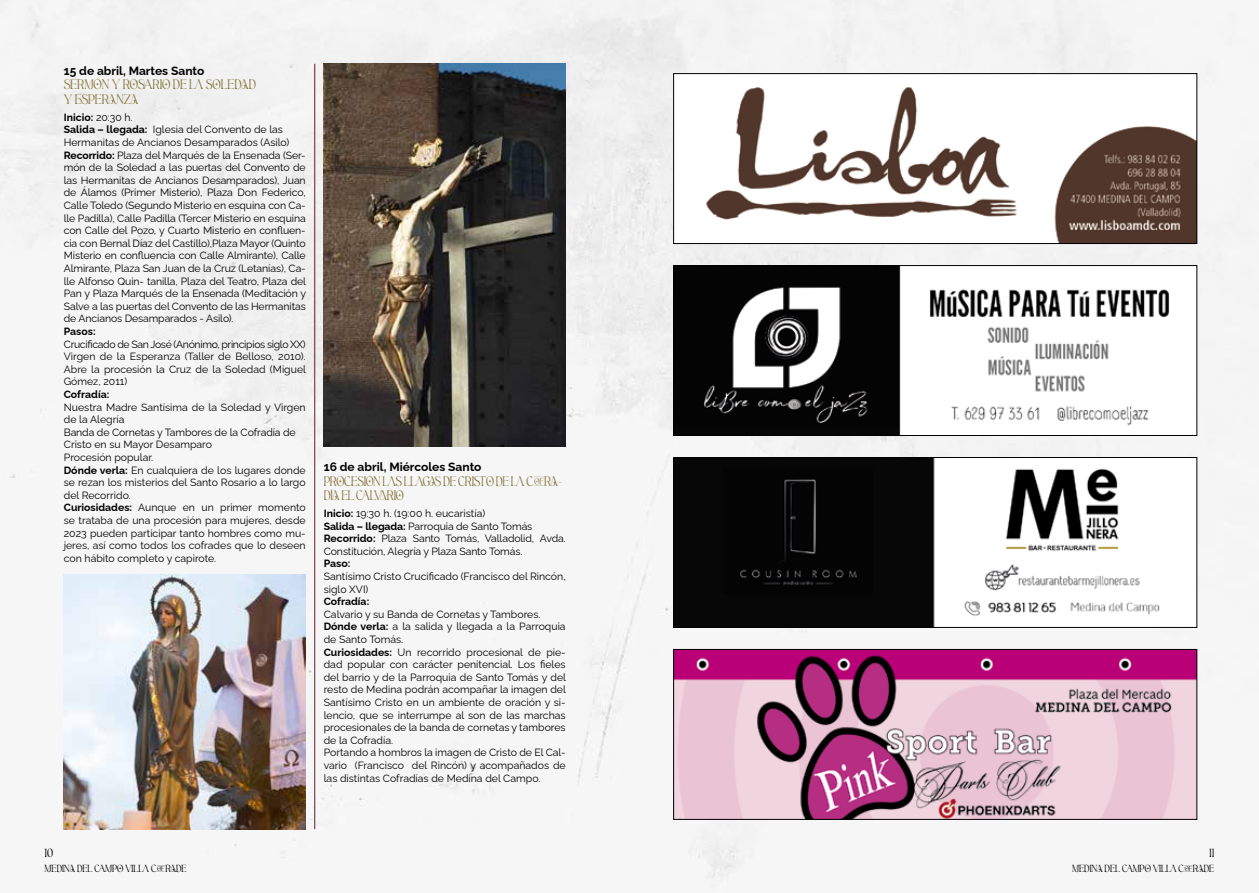
<style>
.page{position:relative;width:1259px;height:893px;background:#fff}
.page>*{position:absolute;margin:0;border:0;box-sizing:border-box;transform-origin:0 0}
.t1{font:12px/14.4px "Aesthetic";letter-spacing:-.02em;color:#86763d;scale:.96 1}
.t2{font:700 12px "Raleway";color:#000}
.t3{font:12px/14.4px "Aesthetic";color:#86763d}
.t4{font:10.5px/12.6px "Raleway";color:#000}
.t5{font:700 10.5px "Raleway";color:#000}
.t6{font:10.5px "Aesthetic";color:#000}
.t7{font:9px "Aesthetic";color:#000}
.s1{font-weight:700}
</style>
<div class="page">
<div style="left:0;top:0;width:1259px;height:889px;background:#f6f6f6"></div>
<img style="left:64px;top:574px;width:242px;height:255px">
<img style="left:324px;top:64px;width:242px;height:382px">
<hr style="left:314px;top:64px;width:1px;height:765px;background:#631e25">
<img style="left:675px;top:75px;width:520px;height:167px">
<div style="left:673px;top:73px;width:524px;height:171px;border:1px solid #000"></div>
<img style="left:675px;top:267px;width:520px;height:167px">
<div style="left:673px;top:265px;width:524px;height:171px;border:1px solid #000"></div>
<img style="left:675px;top:459px;width:520px;height:167px">
<div style="left:673px;top:457px;width:524px;height:171px;border:1px solid #000"></div>
<img style="left:675px;top:651px;width:520px;height:167px">
<div style="left:673px;top:649px;width:524px;height:171px;border:1px solid #000"></div>
<p class="t2" style="left:64px;top:61px;width:142px">15 de abril, Martes Santo</p>
<p class="t3" style="left:64px;top:78px;width:194px">SERMÓN Y ROSARIO DE LA SOLEDAD<br>Y ESPERANZA</p>
<p class="t4" style="left:64px;top:110px;width:244px"><span class="s1">Inicio:</span> 20:30 h.<br><span class="s1">Salida – llegada:</span> Iglesia del Convento de las Hermanitas de Ancianos Desamparados (Asilo)<br><span class="s1">Recorrido:</span> Plaza del Marqués de la Ensenada (Ser&shy;món de la Soledad a las puertas del Convento de las Hermanitas de Ancianos Desamparados), Juan de Álamos (Primer Misterio), Plaza Don Federico, Calle Toledo (Segundo Misterio en esquina con Ca&shy;lle Padilla), Calle Padilla (Tercer Misterio en esquina con Calle del Pozo, y Cuarto Misterio en confluen&shy;cia con Bernal Díaz del Castillo),Plaza Mayor (Quinto Misterio en confluencia con Calle Almirante), Calle Almirante, Plaza San Juan de la Cruz (Letanías), Ca&shy;lle Alfonso Quin- tanilla, Plaza del Teatro, Plaza del Pan y Plaza Marqués de la Ensenada (Meditación y Salve a las puertas del Convento de las Hermanitas de Ancianos Desamparados - Asilo).</p>
<p class="t5" style="left:64px;top:323px;width:33px">Pasos:</p>
<p class="t4" style="left:64px;top:336px;width:244px;text-align:justify">Crucificado de San José (Anónimo, principios siglo XX)<br>Virgen de la Esperanza (Taller de Belloso, 2010).<br>Abre la procesión la Cruz de la Soledad (Miguel Gómez, 2011)</p>
<p class="t5" style="left:64px;top:386px;width:47px">Cofradía:</p>
<p class="t4" style="left:64px;top:399px;width:243px">Nuestra Madre Santísima de la Soledad y Virgen de la Alegría<br>Banda de Cornetas y Tambores de la Cofradía de Cristo en su Mayor Desamparo<br>Procesión popular.<br><span class="s1">Dónde verla:</span> En cualquiera de los lugares donde se rezan los misterios del Santo Rosario a lo largo del Recorrido.<br><span class="s1">Curiosidades:</span> Aunque en un primer momento se trataba de una procesión para mujeres, desde 2023 pueden participar tanto hombres como mu&shy;jeres, así como todos los cofrades que lo deseen con hábito completo y capirote.</p>
<p class="t2" style="left:324px;top:457px;width:159px">16 de abril, Miércoles Santo</p>
<p class="t1" style="left:324px;top:474px;width:250px">PROCESIÓN LAS LLAGAS DE CRISTO DE LA COFRA-<br>DÍA EL CALVARIO</p>
<p class="t4" style="left:324px;top:506px;width:243px"><span class="s1">Inicio:</span> 19:30 h. (19:00 h. eucaristía)<br><span class="s1">Salida – llegada:</span> Parroquia de Santo Tomás <span class="s1">Recorrido:</span> Plaza Santo Tomás, Valladolid, Avda.<br>Constitución, Alegría y Plaza Santo Tomás.</p>
<p class="t5" style="left:324px;top:555px;width:28px">Paso:</p>
<p class="t4" style="left:324px;top:569px;width:243px">Santísimo Cristo Crucificado (Francisco del Rincón, siglo XVI)</p>
<p class="t5" style="left:324px;top:593px;width:47px">Cofradía:</p>
<p class="t4" style="left:324px;top:606px;width:244px">Calvario y su Banda de Cornetas y Tambores.<br><span class="s1">Dónde verla:</span> a la salida y llegada a la Parroquia de Santo Tomás.<br><span class="s1">Curiosidades:</span> Un recorrido procesional de pie&shy;dad popular con carácter penitencial. Los fieles del barrio y de la Parroquia de Santo Tomás y del resto de Medina podrán acompañar la imagen del Santísimo Cristo en un ambiente de oración y si&shy;lencio, que se interrumpe al son de las marchas procesionales de la banda de cornetas y tambores de la Cofradía.<br>Portando a hombros la imagen de Cristo de El Cal&shy;vario (Francisco del Rincón) y acompañados de las distintas Cofradías de Medina del Campo.</p>
<p class="t6" style="left:45px;top:847px;width:10px">10</p>
<p class="t6" style="left:1209px;top:847px;width:7px">11</p>
<p class="t7" style="left:45px;top:863px;width:144px">MEDINA DEL CAMPO VILLA COFRADE</p>
<p class="t7" style="left:1072px;top:863px;width:144px">MEDINA DEL CAMPO VILLA COFRADE</p>
</div>
